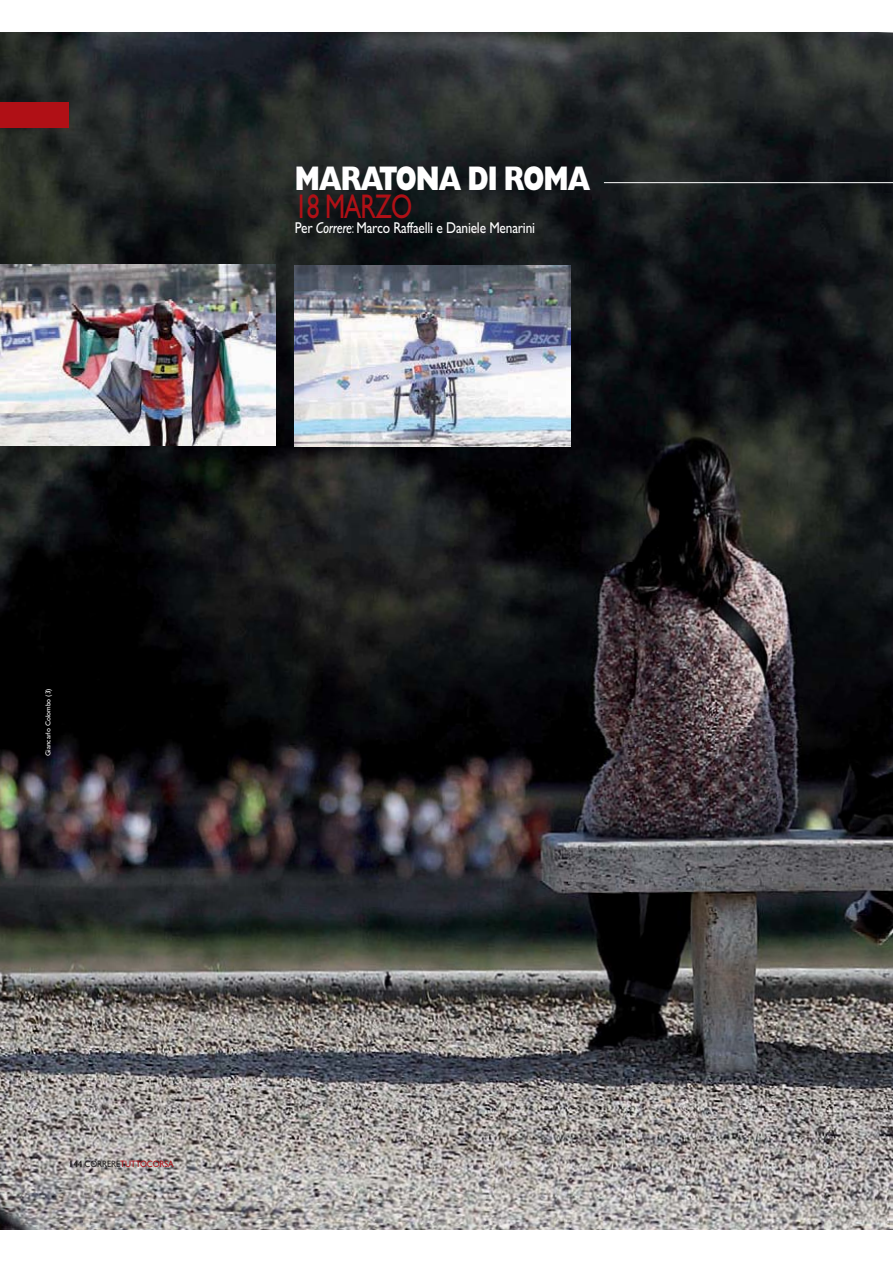
<style>
.page{position:relative;width:893px;height:1263px;background:#fff}
.page>*{position:absolute;margin:0;border:0;box-sizing:border-box;transform-origin:0 0}
.t1{font:800 34.35px "Gill Sans";letter-spacing:-.045em;color:#fff;scale:.75 1}
.t2{font:34.35px "Gill Sans";letter-spacing:-.035em;color:#b01016;scale:.75 1}
.t3{font:15.75px "Gill Sans";letter-spacing:-.015em;color:#fff;scale:.85 1}
.t4{font:9.3px "Gill Sans";letter-spacing:-.015em;color:#b01016;scale:.9 1}
.t5{font:7.2px "Gill Sans";color:#fff}
.s1{font-style:italic}
.s2{font-weight:300}
.s3{font-weight:700;color:#231f20}
.s4{color:#231f20}
</style>
<div class="page">
<img style="left:0;top:33px;width:893px;height:1197px">
<div style="left:0;top:102px;width:69px;height:26px;background:#b01016"></div>
<hr style="left:604px;top:182px;width:289px;height:1px;background:#fff">
<img style="left:0;top:265px;width:276px;height:181px">
<img style="left:294px;top:265px;width:276px;height:182px">
<h1 class="t1" style="left:295px;top:167px;width:395px">MARATONA DI ROMA</h1>
<h1 class="t2" style="left:295px;top:194px;width:158px">18 MARZO</h1>
<p class="t3" style="left:295px;top:222px;width:284px">Per <span class="s1">Correre</span><span class="s2">:</span> Marco Raffaelli e Daniele Menarini</p>
<p class="t5" style="left:45px;top:756px;width:69px;rotate:-90deg">Giancarlo Colombo (3)</p>
<p class="t4" style="left:69px;top:1161px;width:118px"><span class="s3">144</span> <span class="s4">CORRERE</span>TUTTOCORSA</p>
</div>
